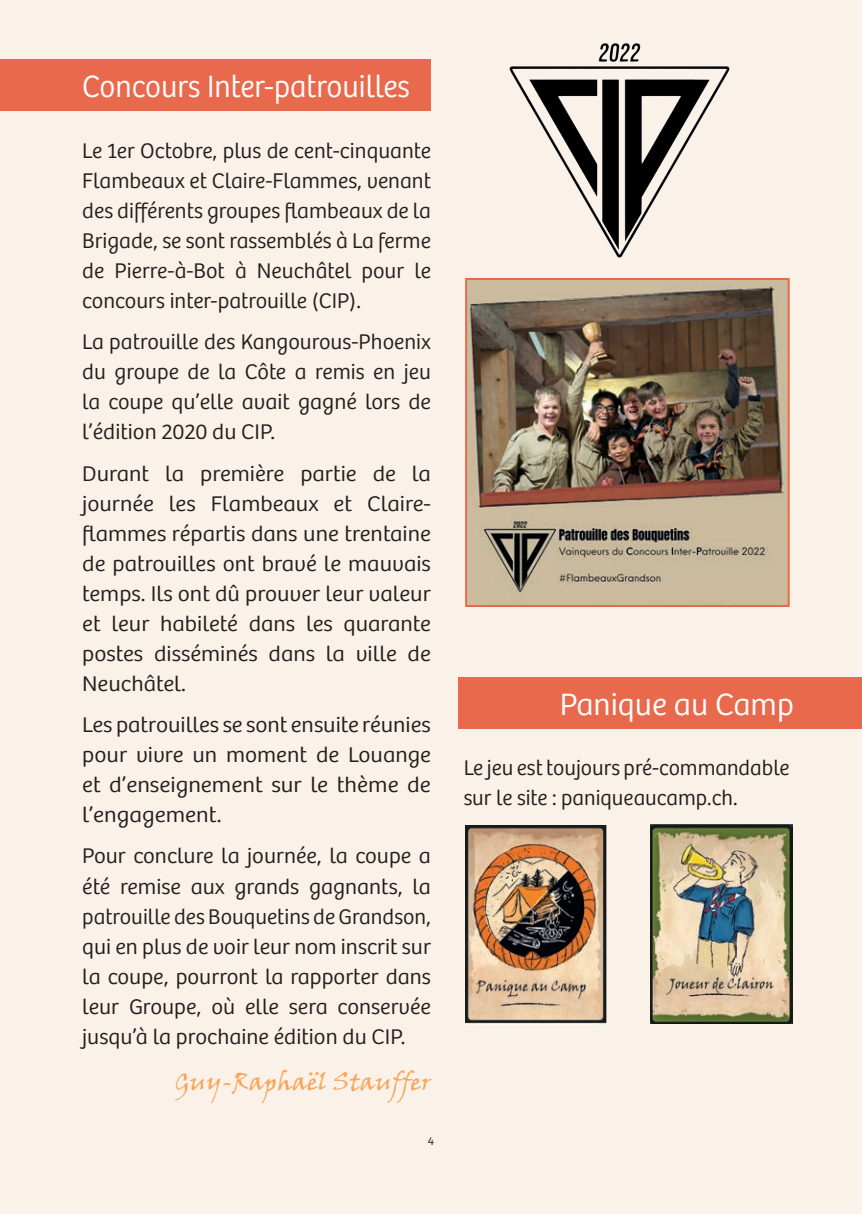
<style>
.page{position:relative;width:862px;height:1214px;background:#fff}
.page>*{position:absolute;margin:0;border:0;box-sizing:border-box;transform-origin:0 0}
.t1{font:300 32px "Bree";color:#fff;scale:.95 1}
.t2{font:300 32px "Bree";color:#fff}
.t3{font:24px "Viner Hand ITC";color:#f9a457}
.t4{font:300 22px/30px "Bree";color:#231f20;text-align:justify}
.t5{font:300 22px/30px "Bree";color:#231f20;text-align:justify;scale:1.05 1}
.t6{font:300 12px "Bree";color:#231f20}
</style>
<div class="page">
<div style="left:0;top:0;width:862px;height:1213px;background:#faf2e8"></div>
<img style="left:509px;top:43px;width:221px;height:215px">
<div style="left:0;top:60px;width:431px;height:51px;background:#e9694d"></div>
<img style="left:468px;top:281px;width:318px;height:323px">
<div style="left:465px;top:278px;width:324px;height:329px;border:2px solid #e9694d"></div>
<div style="left:458px;top:677px;width:404px;height:52px;background:#e9694d"></div>
<img style="left:465px;top:825px;width:142px;height:199px">
<img style="left:651px;top:824px;width:141px;height:198px">
<h1 class="t1" style="left:82px;top:62px;width:346px">Concours Inter-patrouilles</h1>
<p class="t4" style="left:82px;top:134px;width:350px">Le 1er Octobre, plus de cent-cinquante Flambeaux et Claire-Flammes, venant des différents groupes flambeaux de la Brigade, se sont rassemblés à La ferme de Pierre-à-Bot à Neuchâtel pour le concours inter-patrouille (CIP).</p>
<p class="t4" style="left:82px;top:325px;width:350px">La patrouille des Kangourous-Phoenix du groupe de la Côte a remis en jeu la coupe qu’elle avait gagné lors de l’édition 2020 du CIP.</p>
<p class="t4" style="left:82px;top:457px;width:350px">Durant la première partie de la journée les Flambeaux et Claire&shy;flammes répartis dans une trentaine de patrouilles ont bravé le mauvais temps. Ils ont dû prouver leur valeur et leur habileté dans les quarante postes disséminés dans la ville de Neuchâtel.</p>
<p class="t5" style="left:82px;top:708px;width:334px">Les patrouilles se sont ensuite réunies pour vivre un moment de Louange et d’enseignement sur le thème de l’engagement.</p>
<p class="t4" style="left:82px;top:839px;width:350px">Pour conclure la journée, la coupe a été remise aux grands gagnants, la patrouille des Bouquetins de Grandson, qui en plus de voir leur nom inscrit sur la coupe, pourront la rapporter dans leur Groupe, où elle sera conservée jusqu’à la prochaine édition du CIP.</p>
<p class="t3" style="left:175px;top:1066px;width:257px">Guy-Raphaël Stauffer</p>
<p class="t6" style="left:428px;top:1131px;width:8px">4</p>
<h1 class="t2" style="left:560px;top:680px;width:236px">Panique au Camp</h1>
<p class="t4" style="left:464px;top:751px;width:327px">Le jeu est toujours pré-commandable sur le site : paniqueaucamp.ch.</p>
</div>
